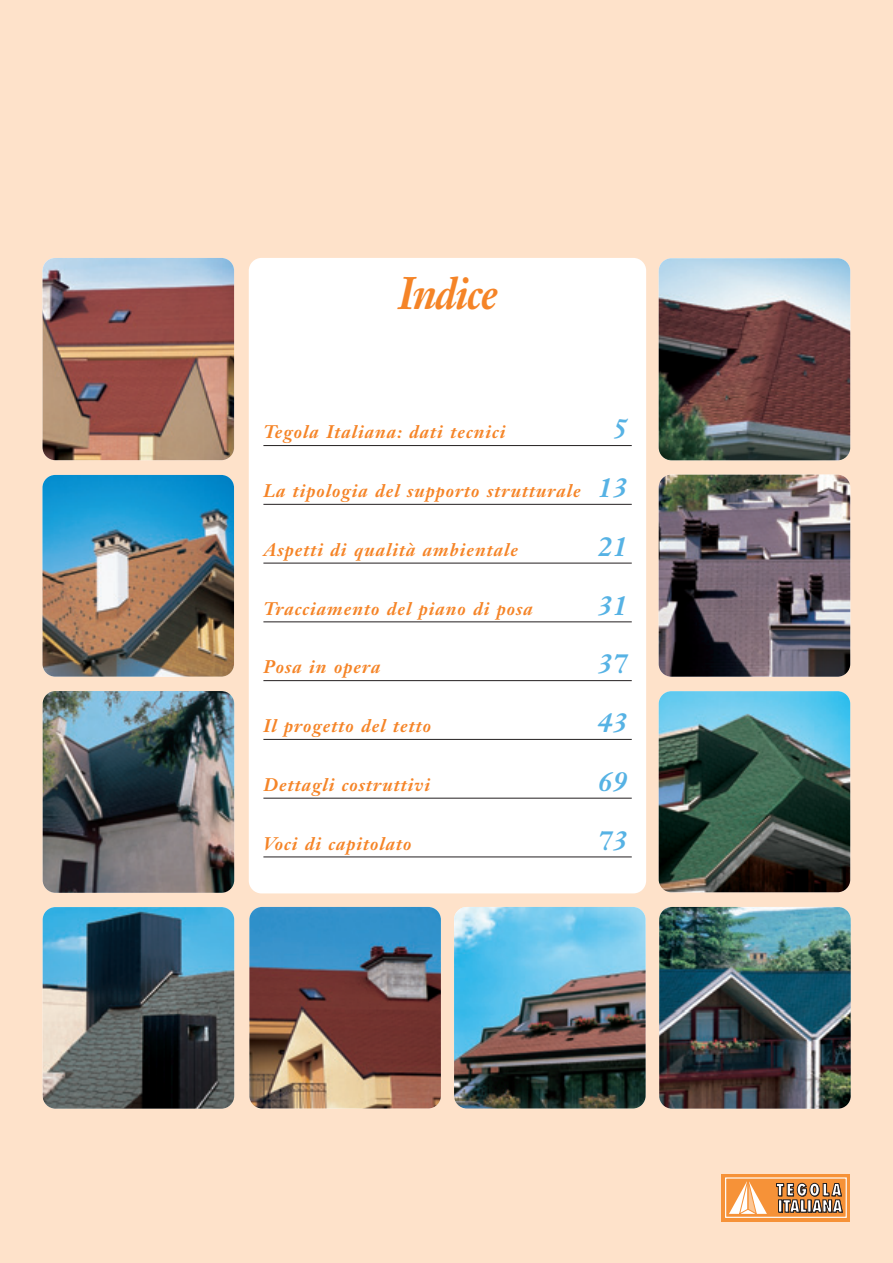
<style>
.page{position:relative;width:893px;height:1263px;background:#fff}
.page>*{position:absolute;margin:0;border:0;box-sizing:border-box;transform-origin:0 0}
.t1{font:italic 700 45px "Janson Text";letter-spacing:-.03em;color:#f58427;scale:.9 1}
.t2{font:italic 700 27px "Janson Text";color:#56b2e4}
.t3{font:italic 700 18px "Janson Text";letter-spacing:.055em;color:#f58427}
.s1{font-size:27px;color:#56b2e4}
</style>
<div class="page">
<div style="left:0;top:1px;width:893px;height:1262px;background:#fee2ca"></div>
<div style="left:249px;top:258px;width:397px;height:635px;background:#fff;border-radius:13px"></div>
<div style="left:722px;top:1174px;width:128px;height:47px;background:#f69238"></div>
<div style="left:725px;top:1177px;width:122px;height:41px;border:1px solid #fff"></div>
<svg style="left:776px;top:1182px;width:67px;height:31px"></svg>
<svg style="left:729px;top:1177px;width:38px;height:37px"></svg>
<img style="left:42px;top:475px;width:192px;height:202px;border-radius:13px">
<img style="left:43px;top:691px;width:191px;height:202px;border-radius:13px">
<img style="left:249px;top:907px;width:192px;height:201px;border-radius:13px">
<img style="left:43px;top:907px;width:191px;height:202px;border-radius:13px">
<img style="left:43px;top:258px;width:191px;height:202px;border-radius:13px">
<img style="left:454px;top:907px;width:192px;height:201px;border-radius:13px">
<img style="left:659px;top:475px;width:191px;height:202px;border-radius:13px">
<img style="left:659px;top:691px;width:191px;height:201px;border-radius:13px">
<img style="left:659px;top:907px;width:192px;height:202px;border-radius:13px">
<img style="left:659px;top:258px;width:191px;height:202px;border-radius:13px">
<hr style="left:263px;top:445px;width:369px;height:1px;background:#231f20">
<hr style="left:263px;top:504px;width:369px;height:1px;background:#231f20">
<hr style="left:263px;top:563px;width:369px;height:1px;background:#231f20">
<hr style="left:263px;top:622px;width:369px;height:1px;background:#231f20">
<hr style="left:263px;top:680px;width:369px;height:1px;background:#231f20">
<hr style="left:263px;top:739px;width:369px;height:1px;background:#231f20">
<hr style="left:263px;top:798px;width:369px;height:1px;background:#231f20">
<hr style="left:263px;top:857px;width:369px;height:1px;background:#231f20">
<h1 class="t1" style="left:398px;top:276px;width:113px">Indice</h1>
<p class="t3" style="left:263px;top:425px;width:243px">Tegola Italiana: dati tecnici</p>
<h2 class="t2" style="left:612px;top:419px;width:17px">5</h2>
<p class="t3" style="left:263px;top:484px;width:366px">La tipologia del supporto strutturale <span class="s1">13</span></p>
<p class="t3" style="left:263px;top:543px;width:256px">Aspetti di qualità ambientale</p>
<h2 class="t2" style="left:597px;top:536px;width:32px">21</h2>
<p class="t3" style="left:263px;top:602px;width:271px">Tracciamento del piano di posa</p>
<h2 class="t2" style="left:597px;top:595px;width:32px">31</h2>
<p class="t3" style="left:263px;top:660px;width:119px">Posa in opera</p>
<h2 class="t2" style="left:597px;top:654px;width:32px">37</h2>
<p class="t3" style="left:263px;top:719px;width:169px">Il progetto del tetto</p>
<h2 class="t2" style="left:597px;top:713px;width:32px">43</h2>
<p class="t3" style="left:263px;top:778px;width:168px">Dettagli costruttivi</p>
<h2 class="t2" style="left:597px;top:771px;width:32px">69</h2>
<p class="t3" style="left:263px;top:837px;width:150px">Voci di capitolato</p>
<h2 class="t2" style="left:597px;top:830px;width:32px">73</h2>
</div>
